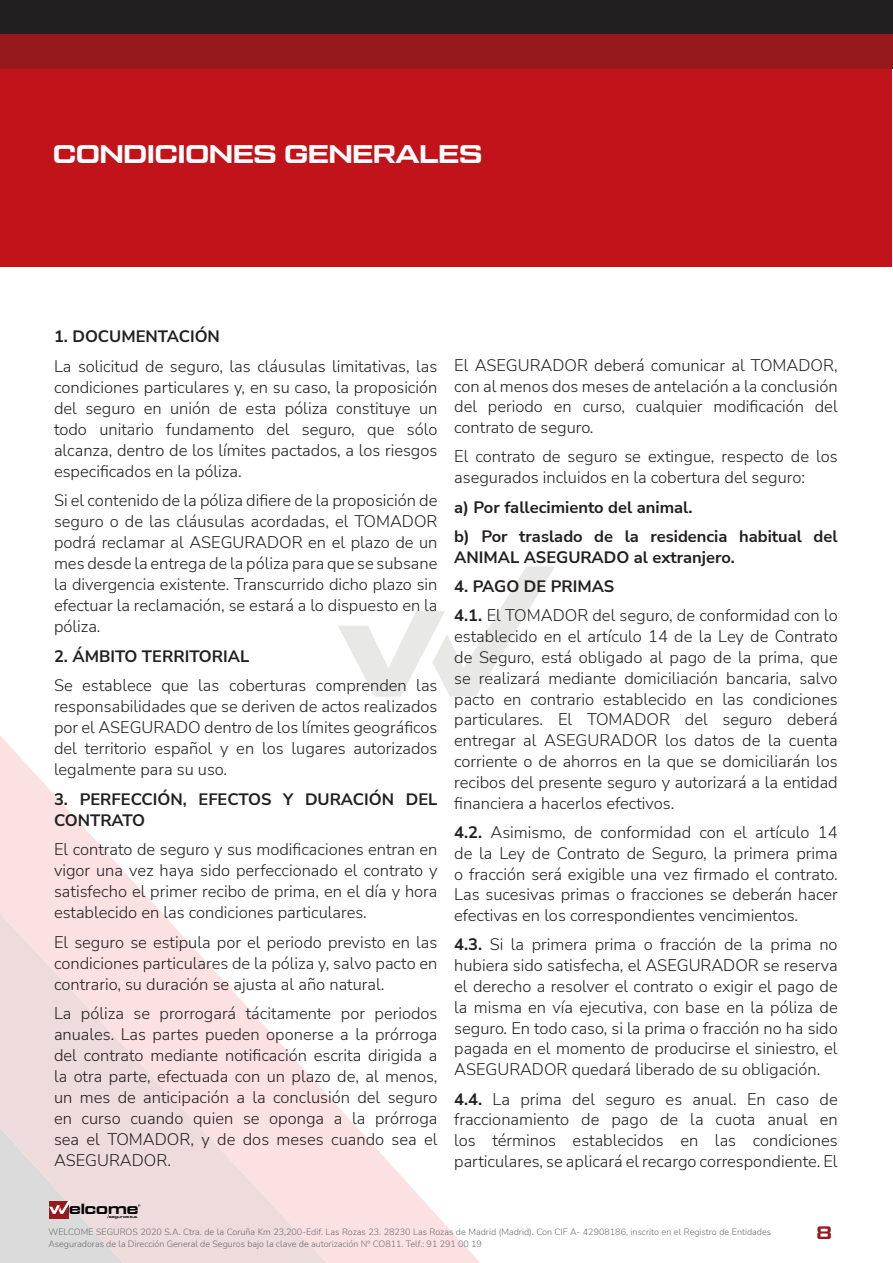
<style>
.page{position:relative;width:893px;height:1263px;background:#fff}
.page>*{position:absolute;margin:0;border:0;box-sizing:border-box;transform-origin:0 0}
.TXT_01{font:25.5px "Tactic Sans Exd Bld";color:#fff}
.t1{font:18px "Tactic Sans Exd Bld";color:#961a1d}
.TXT_01-2{font:300 16.5px/21px "Nunito Sans";color:#231f20;text-align:justify}
.TXT_01-3{font:700 16.5px/21px "Nunito Sans";color:#231f20}
.t2{font:14.7px "Tactic Sans Exd Bld";color:#000001}
.t3{font:300 9px/12px "Nunito Sans";color:#6c6d70}
.t4{font:3.6px "Tactic Sans Ext Exd Bld";color:#000001;scale:.87 1}
.s1{font-weight:700}
</style>
<div class="page">
<svg style="left:0;top:566px;width:540px;height:697px"></svg>
<div style="left:49px;top:1201px;width:19px;height:17px;background:#961a1d"></div>
<svg style="left:49px;top:1201px;width:22px;height:13px"></svg>
<div style="left:0;top:1px;width:892px;height:266px;background:#c2121a"></div>
<div style="left:0;top:1px;width:892px;height:34px;background:#231f20"></div>
<div style="left:0;top:34px;width:892px;height:34px;background:#961a1d"></div>
<p class="TXT_01" style="left:53px;top:141px;width:431px">CONDICIONES GENERALES</p>
<p class="TXT_01-3" style="left:54px;top:325px;width:167px">1. DOCUMENTACIÓN</p>
<p class="TXT_01-2" style="left:54px;top:355px;width:385px">La solicitud de seguro, las cláusulas limitativas, las condiciones particulares y, en su caso, la proposición del seguro en unión de esta póliza constituye un todo unitario fundamento del seguro, que sólo alcanza, dentro de los límites pactados, a los riesgos especificados en la póliza.</p>
<p class="TXT_01-2" style="left:54px;top:489px;width:385px">Si el contenido de la póliza difiere de la proposición de seguro o de las cláusulas acordadas, el TOMADOR podrá reclamar al ASEGURADOR en el plazo de un mes desde la entrega de la póliza para que se subsane la divergencia existente. Transcurrido dicho plazo sin efectuar la reclamación, se estará a lo dispuesto en la póliza.</p>
<p class="TXT_01-3" style="left:54px;top:645px;width:197px">2. ÁMBITO TERRITORIAL</p>
<p class="TXT_01-2" style="left:54px;top:674px;width:385px">Se establece que las coberturas comprenden las responsabilidades que se deriven de actos realizados por el ASEGURADO dentro de los límites geográficos del territorio español y en los lugares autorizados legalmente para su uso.</p>
<p class="TXT_01-3" style="left:54px;top:788px;width:385px">3. PERFECCIÓN, EFECTOS Y DURACIÓN DEL<br>CONTRATO</p>
<p class="TXT_01-2" style="left:54px;top:838px;width:385px">El contrato de seguro y sus modificaciones entran en vigor una vez haya sido perfeccionado el contrato y satisfecho el primer recibo de prima, en el día y hora establecido en las condiciones particulares.</p>
<p class="TXT_01-2" style="left:54px;top:931px;width:385px">El seguro se estipula por el periodo previsto en las condiciones particulares de la póliza y, salvo pacto en contrario, su duración se ajusta al año natural.</p>
<p class="TXT_01-2" style="left:54px;top:1002px;width:385px">La póliza se prorrogará tácitamente por periodos anuales. Las partes pueden oponerse a la prórroga del contrato mediante notificación escrita dirigida a la otra parte, efectuada con un plazo de, al menos, un mes de anticipación a la conclusión del seguro en curso cuando quien se oponga a la prórroga sea el TOMADOR, y de dos meses cuando sea el ASEGURADOR.</p>
<p class="t2" style="left:69px;top:1201px;width:71px">elcome</p>
<p class="t4" style="left:109px;top:1214px;width:35px">seguros s.a.</p>
<p class="TXT_01-2" style="left:454px;top:354px;width:385px">El ASEGURADOR deberá comunicar al TOMADOR, con al menos dos meses de antelación a la conclusión del periodo en curso, cualquier modificación del contrato de seguro.</p>
<p class="TXT_01-2" style="left:454px;top:446px;width:385px">El contrato de seguro se extingue, respecto de los asegurados incluidos en la cobertura del seguro:</p>
<p class="TXT_01-3" style="left:454px;top:496px;width:240px">a) Por fallecimiento del animal.</p>
<p class="TXT_01-3" style="left:454px;top:525px;width:385px">b) Por traslado de la residencia habitual del<br>ANIMAL ASEGURADO al extranjero.</p>
<p class="TXT_01-3" style="left:454px;top:575px;width:162px">4. PAGO DE PRIMAS</p>
<p class="TXT_01-2" style="left:454px;top:604px;width:385px"><span class="s1">4.1.</span> El TOMADOR del seguro, de conformidad con lo establecido en el artículo 14 de la Ley de Contrato de Seguro, está obligado al pago de la prima, que se realizará mediante domiciliación bancaria, salvo pacto en contrario establecido en las condiciones particulares. El TOMADOR del seguro deberá entregar al ASEGURADOR los datos de la cuenta corriente o de ahorros en la que se domiciliarán los recibos del presente seguro y autorizará a la entidad financiera a hacerlos efectivos.</p>
<p class="TXT_01-2" style="left:454px;top:821px;width:385px"><span class="s1">4.2.</span> Asimismo, de conformidad con el artículo 14 de la Ley de Contrato de Seguro, la primera prima o fracción será exigible una vez firmado el contrato.<br>Las sucesivas primas o fracciones se deberán hacer efectivas en los correspondientes vencimientos.</p>
<p class="TXT_01-2" style="left:454px;top:934px;width:385px"><span class="s1">4.3.</span> Si la primera prima o fracción de la prima no hubiera sido satisfecha, el ASEGURADOR se reserva el derecho a resolver el contrato o exigir el pago de la misma en vía ejecutiva, con base en la póliza de seguro. En todo caso, si la prima o fracción no ha sido pagada en el momento de producirse el siniestro, el ASEGURADOR quedará liberado de su obligación.</p>
<p class="TXT_01-2" style="left:454px;top:1088px;width:385px"><span class="s1">4.4.</span> La prima del seguro es anual. En caso de fraccionamiento de pago de la cuota anual en los términos establecidos en las condiciones particulares, se aplicará el recargo correspondiente. El</p>
<p class="t3" style="left:48px;top:1225px;width:724px">WELCOME SEGUROS 2020 S.A. Ctra. de la Coruña Km 23,200-Edif. Las Rozas 23. 28230 Las Rozas de Madrid (Madrid). Con CIF A- 42908186, inscrito en el Registro de Entidades<br>Aseguradoras de la Dirección General de Seguros bajo la clave de autorización Nº CO811. Telf.: 91 291 00 19</p>
<p class="t1" style="left:816px;top:1224px;width:17px">8</p>
</div>
